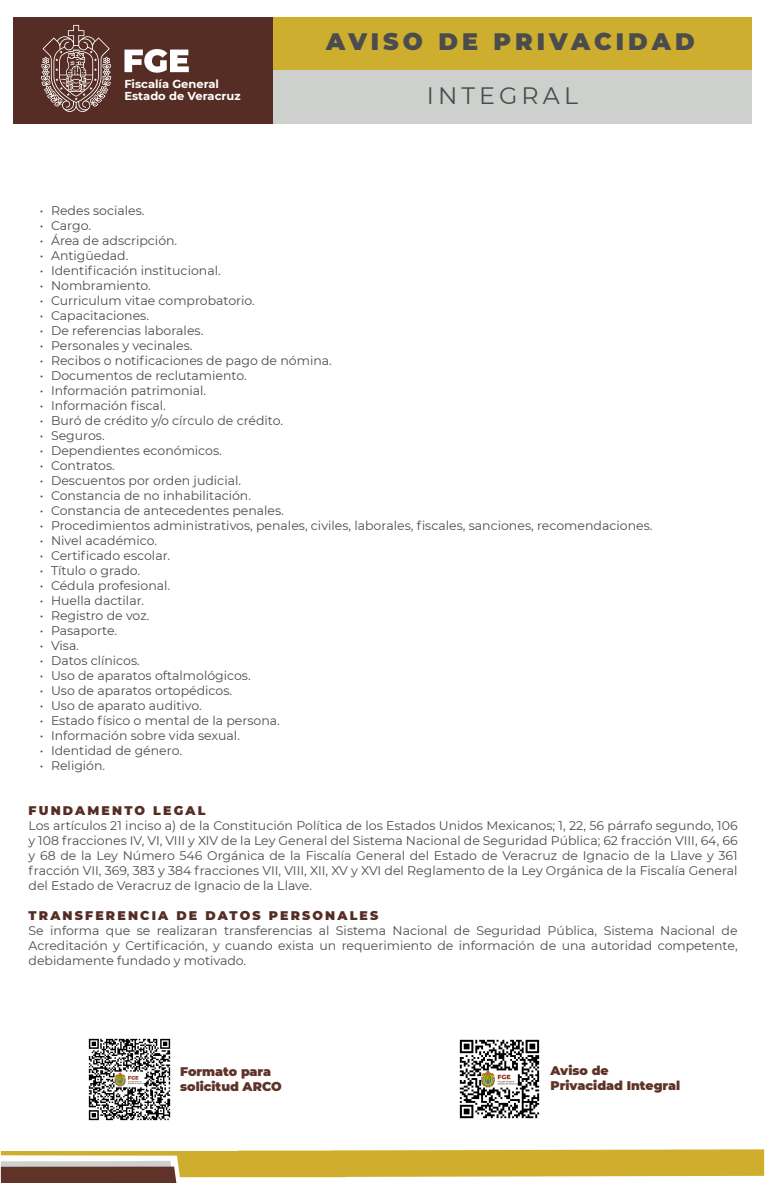
<style>
.page{position:relative;width:765px;height:1197px;background:#fff}
.page>*{position:absolute;margin:0;border:0;box-sizing:border-box;transform-origin:0 0}
.t1{font:900 23.75px "Montserrat";letter-spacing:.175em;color:#4b4c4d}
.t2{font:23.75px "Montserrat";letter-spacing:.175em;color:#4b4c4d}
.t3{font:12.5px/15px "Montserrat";color:#4b4c4d;text-align:justify}
.t4{font:900 12.5px/15px "Montserrat";color:#5f3327}
.t5{font:900 12.5px "Montserrat";letter-spacing:.175em;color:#562d24}
.t6{font:700 11.5px/12.2px "Montserrat";color:#fff}
</style>
<div class="page">
<div style="left:14px;top:17px;width:259px;height:106px;background:#562d24"></div>
<div style="left:273px;top:17px;width:478px;height:54px;background:#ceae2e"></div>
<div style="left:273px;top:70px;width:478px;height:54px;background:#ced0ce"></div>
<svg style="left:125px;top:49px;width:64px;height:24px"></svg>
<svg style="left:41px;top:25px;width:70px;height:87px"></svg>
<img style="left:459px;top:1039px;width:81px;height:80px">
<img style="left:88px;top:1038px;width:83px;height:83px">
<svg style="left:1px;top:1149px;width:763px;height:34px"></svg>
<p class="t6" style="left:124px;top:77px;width:118px">Fiscalía General<br>Estado de Veracruz</p>
<h1 class="t1" style="left:326px;top:24px;width:370px">AVISO DE PRIVACIDAD</h1>
<h1 class="t2" style="left:427px;top:79px;width:153px">INTEGRAL</h1>
<p class="t3" style="left:40px;top:202px;width:106px">• Redes sociales.</p>
<p class="t3" style="left:40px;top:217px;width:53px">• Cargo.</p>
<p class="t3" style="left:40px;top:232px;width:139px">• Área de adscripción.</p>
<p class="t3" style="left:40px;top:247px;width:90px">• Antigüedad.</p>
<p class="t3" style="left:40px;top:262px;width:182px">• Identificación institucional.</p>
<p class="t3" style="left:40px;top:277px;width:113px">• Nombramiento.</p>
<p class="t3" style="left:40px;top:292px;width:217px">• Curriculum vitae comprobatorio.</p>
<p class="t3" style="left:40px;top:307px;width:111px">• Capacitaciones.</p>
<p class="t3" style="left:40px;top:322px;width:165px">• De referencias laborales.</p>
<p class="t3" style="left:40px;top:337px;width:154px">• Personales y vecinales.</p>
<p class="t3" style="left:40px;top:352px;width:294px">• Recibos o notificaciones de pago de nómina.</p>
<p class="t3" style="left:40px;top:367px;width:208px">• Documentos de reclutamiento.</p>
<p class="t3" style="left:40px;top:382px;width:168px">• Información patrimonial.</p>
<p class="t3" style="left:40px;top:397px;width:128px">• Información fiscal.</p>
<p class="t3" style="left:40px;top:412px;width:245px">• Buró de crédito y/o círculo de crédito.</p>
<p class="t3" style="left:40px;top:427px;width:66px">• Seguros.</p>
<p class="t3" style="left:40px;top:442px;width:184px">• Dependientes económicos.</p>
<p class="t3" style="left:40px;top:457px;width:77px">• Contratos.</p>
<p class="t3" style="left:40px;top:472px;width:203px">• Descuentos por orden judicial.</p>
<p class="t3" style="left:40px;top:487px;width:213px">• Constancia de no inhabilitación.</p>
<p class="t3" style="left:40px;top:502px;width:246px">• Constancia de antecedentes penales.</p>
<p class="t3" style="left:40px;top:517px;width:614px">• Procedimientos administrativos, penales, civiles, laborales, fiscales, sanciones, recomendaciones.</p>
<p class="t3" style="left:40px;top:532px;width:119px">• Nivel académico.</p>
<p class="t3" style="left:40px;top:547px;width:132px">• Certificado escolar.</p>
<p class="t3" style="left:40px;top:562px;width:102px">• Título o grado.</p>
<p class="t3" style="left:40px;top:577px;width:132px">• Cédula profesional.</p>
<p class="t3" style="left:40px;top:592px;width:106px">• Huella dactilar.</p>
<p class="t3" style="left:40px;top:607px;width:111px">• Registro de voz.</p>
<p class="t3" style="left:40px;top:622px;width:79px">• Pasaporte.</p>
<p class="t3" style="left:40px;top:637px;width:41px">• Visa.</p>
<p class="t3" style="left:40px;top:652px;width:102px">• Datos clínicos.</p>
<p class="t3" style="left:40px;top:667px;width:212px">• Uso de aparatos oftalmológicos.</p>
<p class="t3" style="left:40px;top:682px;width:194px">• Uso de aparatos ortopédicos.</p>
<p class="t3" style="left:40px;top:697px;width:164px">• Uso de aparato auditivo.</p>
<p class="t3" style="left:40px;top:712px;width:242px">• Estado físico o mental de la persona.</p>
<p class="t3" style="left:40px;top:727px;width:202px">• Información sobre vida sexual.</p>
<p class="t3" style="left:40px;top:742px;width:144px">• Identidad de género.</p>
<p class="t3" style="left:40px;top:757px;width:67px">• Religión.</p>
<p class="t5" style="left:29px;top:801px;width:178px">FUNDAMENTO LEGAL</p>
<p class="t3" style="left:29px;top:817px;width:711px">Los artículos 21 inciso a) de la Constitución Política de los Estados Unidos Mexicanos; 1, 22, 56 párrafo segundo, 106 y 108 fracciones IV, VI, VIII y XIV de la Ley General del Sistema Nacional de Seguridad Pública; 62 fracción VIII, 64, 66 y 68 de la Ley Número 546 Orgánica de la Fiscalía General del Estado de Veracruz de Ignacio de la Llave y 361 fracción VII, 369, 383 y 384 fracciones VII, VIII, XII, XV y XVI del Reglamento de la Ley Orgánica de la Fiscalía General del Estado de Veracruz de Ignacio de la Llave.</p>
<p class="t5" style="left:29px;top:906px;width:351px">TRANSFERENCIA DE DATOS PERSONALES</p>
<p class="t3" style="left:29px;top:922px;width:711px">Se informa que se realizaran transferencias al Sistema Nacional de Seguridad Pública, Sistema Nacional de Acreditación y Certificación, y cuando exista un requerimiento de información de una autoridad competente, debidamente fundado y motivado.</p>
<p class="t4" style="left:180px;top:1063px;width:103px">Formato para solicitud ARCO</p>
<p class="t4" style="left:551px;top:1063px;width:131px">Aviso de<br>Privacidad Integral</p>
</div>
